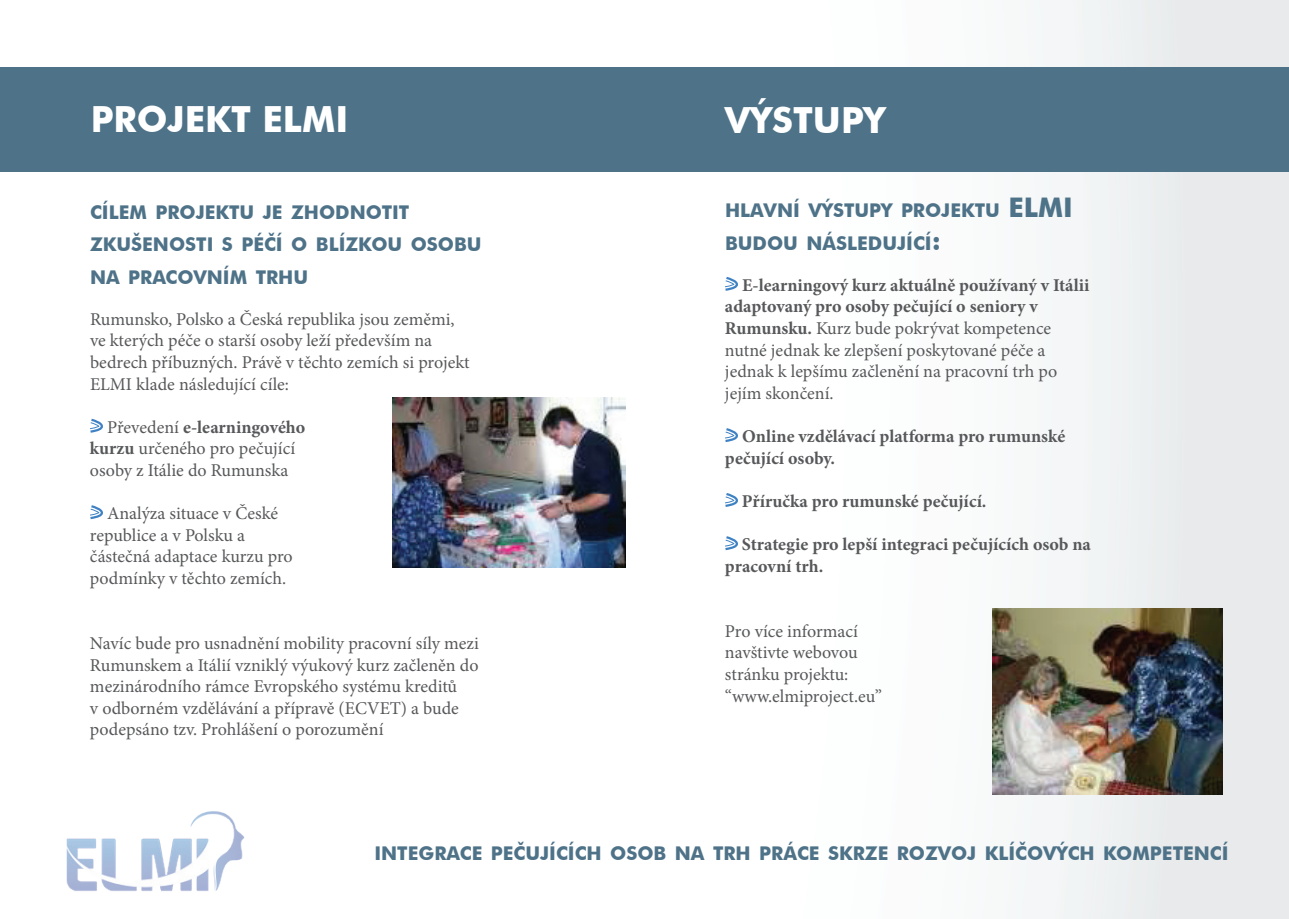
<style>
.page{position:relative;width:1289px;height:919px;background:#fff}
.page>*{position:absolute;margin:0;border:0;box-sizing:border-box;transform-origin:0 0}
.t1{font:700 36px "Futura BT";color:#fff}
.t2{font:700 18.9px/32.4px "Futura BT";color:#4e7288}
.t3{font:18px/21.6px "Minion Pro";color:#57585a}
.t4{font:700 18px/21.6px "Minion Pro";color:#57585a}
.s1{font-weight:700}
.s2{font-size:27px}
</style>
<div class="page">
<img style="left:392px;top:0;width:896px;height:918px">
<img style="left:992px;top:608px;width:230px;height:186px">
<img style="left:392px;top:398px;width:233px;height:169px">
<div style="left:0;top:67px;width:1288px;height:105px;background:#4e7288"></div>
<img style="left:66px;top:811px;width:179px;height:80px">
<svg style="left:90px;top:418px;width:13px;height:15px"></svg>
<svg style="left:90px;top:505px;width:13px;height:15px"></svg>
<svg style="left:723px;top:275px;width:16px;height:17px"></svg>
<svg style="left:723px;top:426px;width:16px;height:17px"></svg>
<svg style="left:723px;top:491px;width:16px;height:17px"></svg>
<svg style="left:723px;top:534px;width:16px;height:17px"></svg>
<h1 class="t1" style="left:91px;top:97px;width:259px">PROJEKT ELMI</h1>
<h1 class="t1" style="left:725px;top:98px;width:162px">VÝSTUPY</h1>
<p class="t2" style="left:90px;top:196px;width:393px">CÍLEM PROJEKTU JE ZHODNOTIT<br>ZKUŠENOSTI S PÉČÍ O BLÍZKOU OSOBU<br>NA PRACOVNÍM TRHU</p>
<p class="t3" style="left:90px;top:308px;width:381px">Rumunsko, Polsko a Česká republika jsou zeměmi, ve kterých péče o starší osoby leží především na bedrech příbuzných. Právě v těchto zemích si projekt ELMI klade následující cíle:</p>
<p class="t3" style="left:90px;top:416px;width:217px;text-indent:17px">Převedení <span class="s1">e-learningového kurzu</span> určeného pro pečující osoby z Itálie do Rumunska</p>
<p class="t3" style="left:90px;top:502px;width:204px;text-indent:17px">Analýza situace v České republice a v Polsku a částečná adaptace kurzu pro podmínky v těchto zemích.</p>
<p class="t3" style="left:90px;top:632px;width:390px">Navíc bude pro usnadnění mobility pracovní síly mezi Rumunskem a Itálií vzniklý výukový kurz začleněn do mezinárodního rámce Evropského systému kreditů<br>v odborném vzdělávání a přípravě (ECVET) a bude podepsáno tzv. Prohlášení o porozumění</p>
<p class="t2" style="left:725px;top:194px;width:300px">HLAVNÍ VÝSTUPY PROJEKTU <span class="s2">ELMI<br></span>BUDOU NÁSLEDUJÍCÍ<span class="s2">:</span></p>
<p class="t3" style="left:725px;top:274px;width:366px;text-indent:17px"><span class="s1">E-learningový kurz aktuálně používaný v Itálii adaptovaný pro osoby pečující o seniory v Rumunsku.</span> Kurz bude pokrývat kompetence nutné jednak ke zlepšení poskytované péče a jednak k lepšímu začlenění na pracovní trh po jejím skončení.</p>
<p class="t4" style="left:725px;top:425px;width:342px;text-indent:17px">Online vzdělávací platforma pro rumunské pečující osoby.</p>
<p class="t4" style="left:742px;top:490px;width:246px">Příručka pro rumunské pečující.</p>
<p class="t4" style="left:725px;top:533px;width:367px;text-indent:17px">Strategie pro lepší integraci pečujících osob na pracovní trh.</p>
<p class="t3" style="left:725px;top:620px;width:159px">Pro více informací navštivte webovou stránku projektu: “www.elmiproject.eu”</p>
<p class="t2" style="left:374px;top:836px;width:855px">INTEGRACE PEČUJÍCÍCH OSOB NA TRH PRÁCE SKRZE ROZVOJ KLÍČOVÝCH KOMPETENCÍ</p>
</div>
